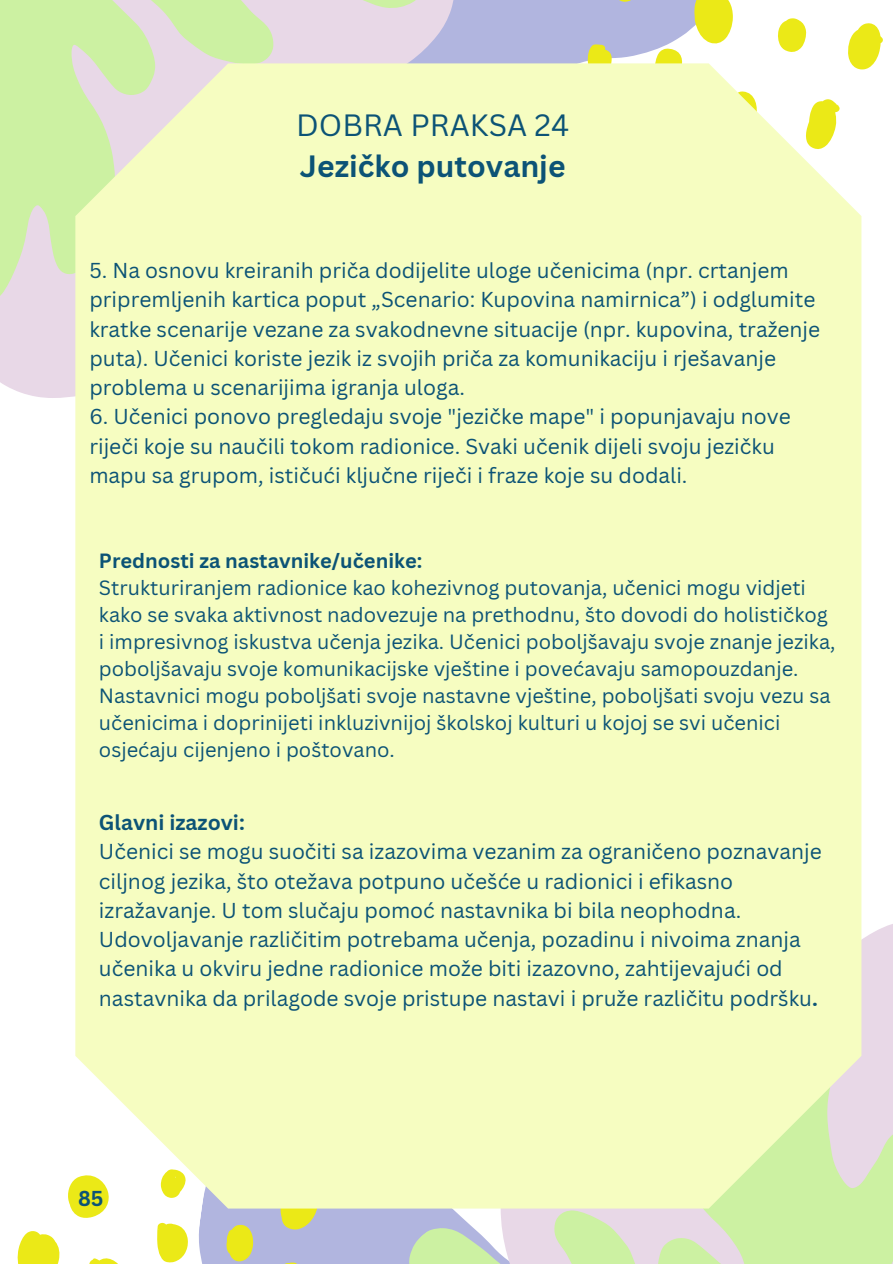
<style>
.page{position:relative;width:893px;height:1264px;background:#fff}
.page>*{position:absolute;margin:0;border:0;box-sizing:border-box;transform-origin:0 0}
.t1{font:700 30px/41.7px "Canva Sans";color:#0c5376}
.t2{font:21px/29.2px "Canva Sans";color:#0c5376}
.t3{font:700 21px "Canva Sans";color:#0c5376}
.t4{font:20.1px/27px "Canva Sans";color:#0c5376}
.t5{font:700 20.1px "Canva Sans";color:#0c5376}
.s1{font-weight:400}
.s2{font-weight:700}
</style>
<div class="page">
<svg style="left:804px;top:958px;width:88px;height:305px;background:#d9e4c4"></svg>
<div style="left:479px;top:0;width:108px;height:63px;background:#b1b5df"></div>
<svg style="left:360px;top:1208px;width:444px;height:55px;background:#d3ddc9"></svg>
<svg style="left:263px;top:0;width:216px;height:63px;background:#dcd2e2"></svg>
<svg style="left:0;top:0;width:263px;height:352px;background:#d3e9b5"></svg>
<svg style="left:17px;top:1179px;width:314px;height:84px"></svg>
<svg style="left:587px;top:0;width:296px;height:70px"></svg>
<div style="left:75px;top:63px;width:786px;height:1145px;background:#f6fdc1"></div>
<p class="t1" style="left:296px;top:103px;width:274px"><span class="s1">DOBRA PRAKSA 24<br></span>Jezičko putovanje</p>
<p class="t2" style="left:89px;top:255px;width:732px">5. Na osnovu kreiranih priča dodijelite uloge učenicima (npr. crtanjem pripremljenih kartica poput „Scenario: Kupovina namirnica”) i odglumite kratke scenarije vezane za svakodnevne situacije (npr. kupovina, traženje puta). Učenici koriste jezik iz svojih priča za komunikaciju i rješavanje problema u scenarijima igranja uloga.</p>
<p class="t2" style="left:89px;top:401px;width:703px">6. Učenici ponovo pregledaju svoje "jezičke mape" i popunjavaju nove riječi koje su naučili tokom radionice. Svaki učenik dijeli svoju jezičku mapu sa grupom, ističući ključne riječi i fraze koje su dodali.</p>
<p class="t5" style="left:99px;top:546px;width:325px">Prednosti za nastavnike/učenike:</p>
<p class="t4" style="left:99px;top:573px;width:738px">Strukturiranjem radionice kao kohezivnog putovanja, učenici mogu vidjeti kako se svaka aktivnost nadovezuje na prethodnu, što dovodi do holističkog i impresivnog iskustva učenja jezika. Učenici poboljšavaju svoje znanje jezika, poboljšavaju svoje komunikacijske vještine i povećavaju samopouzdanje.<br>Nastavnici mogu poboljšati svoje nastavne vještine, poboljšati svoju vezu sa učenicima i doprinijeti inkluzivnijoj školskoj kulturi u kojoj se svi učenici osjećaju cijenjeno i poštovano.</p>
<h1 class="t3" style="left:99px;top:807px;width:147px">Glavni izazovi:</h1>
<p class="t2" style="left:99px;top:836px;width:724px">Učenici se mogu suočiti sa izazovima vezanim za ograničeno poznavanje ciljnog jezika, što otežava potpuno učešće u radionici i efikasno izražavanje. U tom slučaju pomoć nastavnika bi bila neophodna.</p>
<p class="t2" style="left:99px;top:924px;width:720px">Udovoljavanje različitim potrebama učenja, pozadinu i nivoima znanja učenika u okviru jedne radionice može biti izazovno, zahtijevajući od nastavnika da prilagode svoje pristupe nastavi i pruže različitu podršku<span class="s2">.</span></p>
<p class="t3" style="left:78px;top:1183px;width:27px">85</p>
</div>
